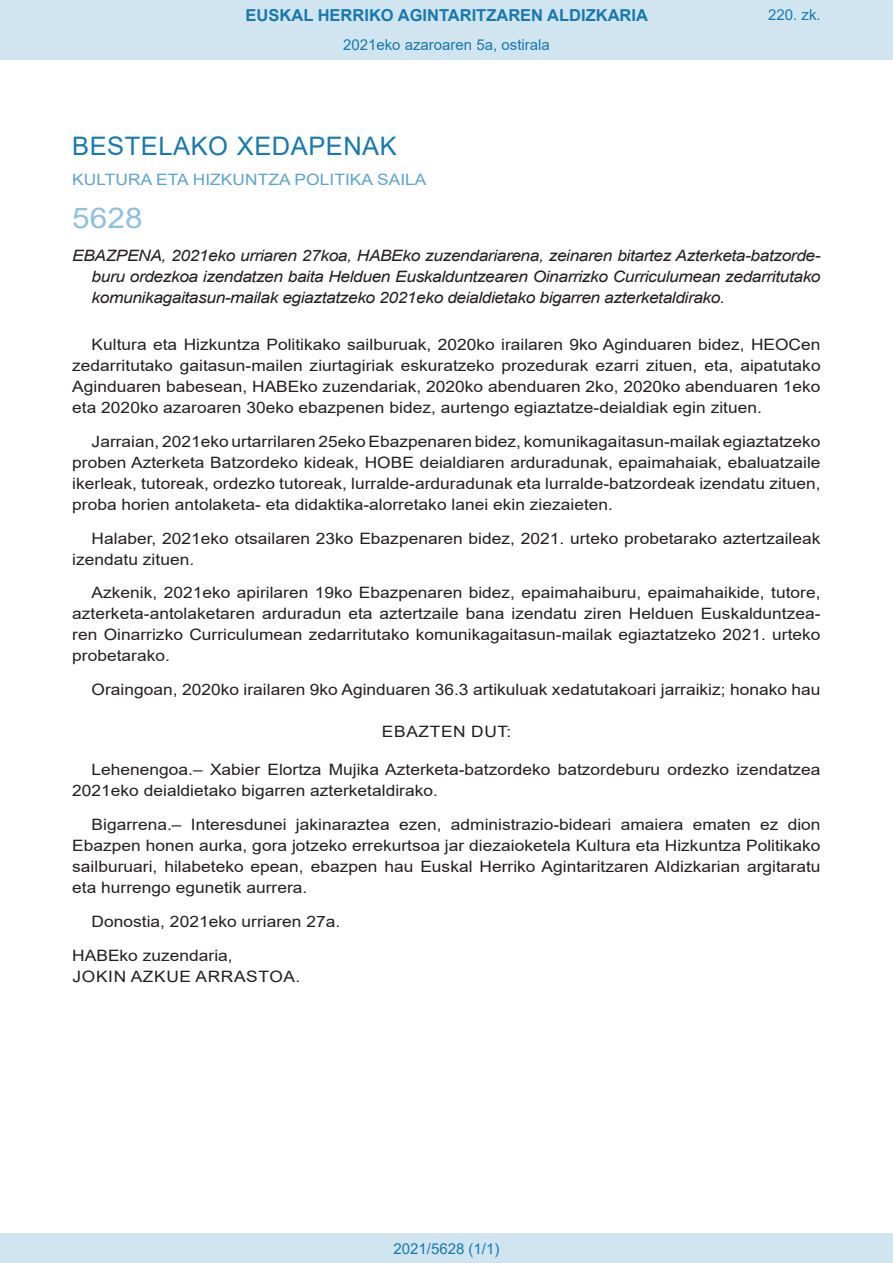
<style>
.page{position:relative;width:893px;height:1263px;background:#fff}
.page>*{position:absolute;margin:0;border:0;box-sizing:border-box;transform-origin:0 0}
.BOPVOrden{font:28.5px "Arial";color:#90c0db;scale:1.11 1}
.BOPVSeccion{font:25.5px "Arial";letter-spacing:.02em;color:#1879ad}
.t1{font:700 16.5px "Arial";color:#1879ad}
.BOPVDetalle{font:15.6px/21px "Arial";color:#231f20;text-align:justify;scale:1.11 1}
.BOPVTitulo{font:italic 15.6px/21px "Arial";letter-spacing:-.025em;color:#231f20;text-align:justify;scale:1.11 1}
.BOPVOrganismo{font:15.6px "Arial";letter-spacing:.005em;color:#5ea4ca;scale:1.11 1}
.BOPVFirmaLugFec{font:15.6px "Arial";color:#231f20;scale:1.11 1}
.BOPVFirmaNombre{font:15.6px "Arial";letter-spacing:.035em;color:#231f20;scale:1.11 1}
.BOPVFirmaPuesto{font:15.6px "Arial";color:#231f20;scale:1.11 1}
.BOPVClave{font:15.6px "Arial";letter-spacing:.035em;color:#231f20;scale:1.11 1}
.Paginacion_Centro{font:15px "Arial";color:#1879ad}
</style>
<div class="page">
<div style="left:0;top:0;width:893px;height:60px;background:#d0e5f0"></div>
<div style="left:0;top:1233px;width:893px;height:30px;background:#d0e5f0"></div>
<p class="t1" style="left:246px;top:3px;width:404px">EUSKAL HERRIKO AGINTARITZAREN ALDIZKARIA</p>
<p class="Paginacion_Centro" style="left:343px;top:35px;width:208px">2021eko azaroaren 5a, ostirala</p>
<p class="Paginacion_Centro" style="left:768px;top:5px;width:54px">220. zk.</p>
<p class="BOPVSeccion" style="left:72px;top:128px;width:326px">BESTELAKO XEDAPENAK</p>
<p class="BOPVOrganismo" style="left:72px;top:169px;width:321px">KULTURA ETA HIZKUNTZA POLITIKA SAILA</p>
<p class="BOPVOrden" style="left:72px;top:198px;width:65px">5628</p>
<p class="BOPVTitulo" style="left:92px;top:246px;width:658px;text-indent:-19px">EBAZPENA, 2021eko urriaren 27koa, HABEko zuzendariarena, zeinaren bitartez Azterketa-batzorde&shy;buru ordezkoa izendatzen baita Helduen Euskalduntzearen Oinarrizko Curriculumean zedarritutako komunikagaitasun-mailak egiaztatzeko 2021eko deialdietako bigarren azterketaldirako.</p>
<p class="BOPVDetalle" style="left:72px;top:334px;width:676px;text-indent:19px">Kultura eta Hizkuntza Politikako sailburuak, 2020ko irailaren 9ko Aginduaren bidez, HEOCen zedarritutako gaitasun-mailen ziurtagiriak eskuratzeko prozedurak ezarri zituen, eta, aipatutako Aginduaren babesean, HABEko zuzendariak, 2020ko abenduaren 2ko, 2020ko abenduaren 1eko eta 2020ko azaroaren 30eko ebazpenen bidez, aurtengo egiaztatze-deialdiak egin zituen.</p>
<p class="BOPVDetalle" style="left:72px;top:431px;width:676px;text-indent:19px">Jarraian, 2021eko urtarrilaren 25eko Ebazpenaren bidez, komunikagaitasun-mailak egiaztatzeko proben Azterketa Batzordeko kideak, HOBE deialdiaren arduradunak, epaimahaiak, ebaluatzaile ikerleak, tutoreak, ordezko tutoreak, lurralde-arduradunak eta lurralde-batzordeak izendatu zituen, proba horien antolaketa- eta didaktika-alorretako lanei ekin ziezaieten.</p>
<p class="BOPVDetalle" style="left:72px;top:527px;width:676px;text-indent:19px">Halaber, 2021eko otsailaren 23ko Ebazpenaren bidez, 2021. urteko probetarako aztertzaileak izendatu zituen.</p>
<p class="BOPVDetalle" style="left:72px;top:582px;width:676px;text-indent:19px">Azkenik, 2021eko apirilaren 19ko Ebazpenaren bidez, epaimahaiburu, epaimahaikide, tutore, azterketa-antolaketaren arduradun eta aztertzaile bana izendatu ziren Helduen Euskalduntzea&shy;ren Oinarrizko Curriculumean zedarritutako komunikagaitasun-mailak egiaztatzeko 2021. urteko probetarako.</p>
<p class="BOPVDetalle" style="left:92px;top:679px;width:658px">Oraingoan, 2020ko irailaren 9ko Aginduaren 36.3 artikuluak xedatutakoari jarraikiz; honako hau</p>
<p class="BOPVClave" style="left:382px;top:721px;width:118px">EBAZTEN DUT:</p>
<p class="BOPVDetalle" style="left:72px;top:759px;width:676px;text-indent:19px">Lehenengoa.– Xabier Elortza Mujika Azterketa-batzordeko batzordeburu ordezko izendatzea<br>2021eko deialdietako bigarren azterketaldirako.</p>
<p class="BOPVDetalle" style="left:72px;top:814px;width:676px;text-indent:19px">Bigarrena.– Interesdunei jakinaraztea ezen, administrazio-bideari amaiera ematen ez dion Ebazpen honen aurka, gora jotzeko errekurtsoa jar diezaioketela Kultura eta Hizkuntza Politikako sailburuari, hilabeteko epean, ebazpen hau Euskal Herriko Agintaritzaren Aldizkarian argitaratu eta hurrengo egunetik aurrera.</p>
<p class="BOPVFirmaLugFec" style="left:92px;top:911px;width:225px">Donostia, 2021eko urriaren 27a.</p>
<p class="BOPVFirmaPuesto" style="left:72px;top:944px;width:146px">HABEko zuzendaria,</p>
<p class="BOPVFirmaNombre" style="left:73px;top:965px;width:207px">JOKIN AZKUE ARRASTOA.</p>
<p class="Paginacion_Centro" style="left:393px;top:1238px;width:107px">2021/5628 (1/1)</p>
</div>
